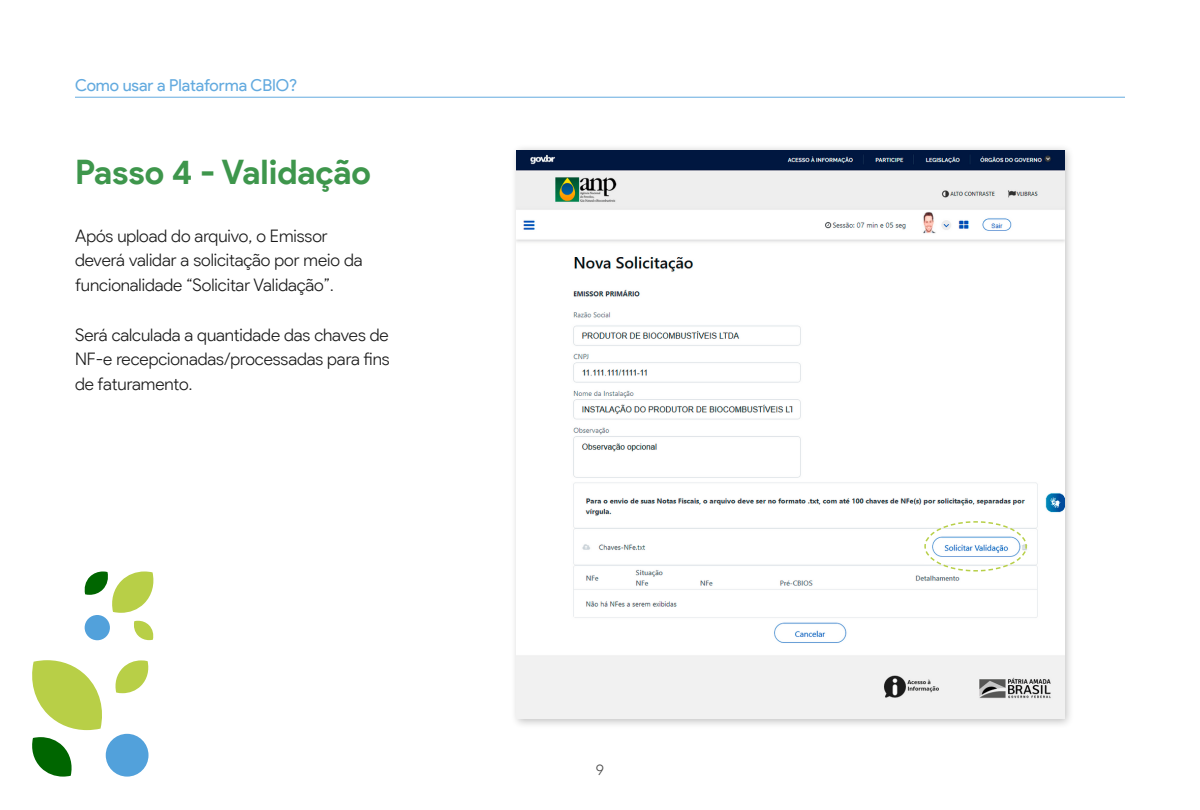
<style>
.page{position:relative;width:1200px;height:810px;background:#fff}
.page>*{position:absolute;margin:0;border:0;box-sizing:border-box;transform-origin:0 0}
.subtopico{font:700 33.75px "Product Sans";letter-spacing:-.005em;color:#3e964c}
.t1{font:300 17.25px/24.8px "Product Sans";letter-spacing:-.005em;color:#1a1a1a}
.chapeu{font:16.5px "Product Sans";letter-spacing:-.005em;color:#63aadf}
.t2{font:300 15px "Product Sans";color:#4d4d4d}
</style>
<div class="page">
<hr style="left:75px;top:97px;width:1050px;height:1px;background:#63aadf">
<svg style="left:32px;top:660px;width:70px;height:70px"></svg>
<svg style="left:115px;top:660px;width:34px;height:33px"></svg>
<svg style="left:32px;top:737px;width:40px;height:40px"></svg>
<div style="left:106px;top:734px;width:43px;height:43px;background:#52a1db;border-radius:50%"></div>
<svg style="left:134px;top:621px;width:20px;height:19px"></svg>
<svg style="left:84px;top:572px;width:70px;height:41px"></svg>
<div style="left:85px;top:615px;width:25px;height:25px;background:#52a1db;border-radius:50%"></div>
<div style="left:511px;top:144px;width:564px;height:585px;background:#000;opacity:.25"></div>
<img style="left:517px;top:150px;width:547px;height:569px">
<svg style="left:924px;top:520px;width:104px;height:52px"></svg>
<p class="chapeu" style="left:75px;top:76px;width:224px">Como usar a Plataforma CBIO?</p>
<p class="subtopico" style="left:75px;top:151px;width:297px">Passo 4 - Validação</p>
<p class="t1" style="left:75px;top:223px;width:289px">Após upload do arquivo, o Emissor deverá validar a solicitação por meio da funcionalidade “Solicitar Validação”.</p>
<p class="t1" style="left:75px;top:322px;width:316px;text-align:justify">Será calculada a quantidade das chaves de NF-e recepcionadas/processadas para fins de faturamento.</p>
<p class="t2" style="left:596px;top:761px;width:10px">9</p>
</div>
